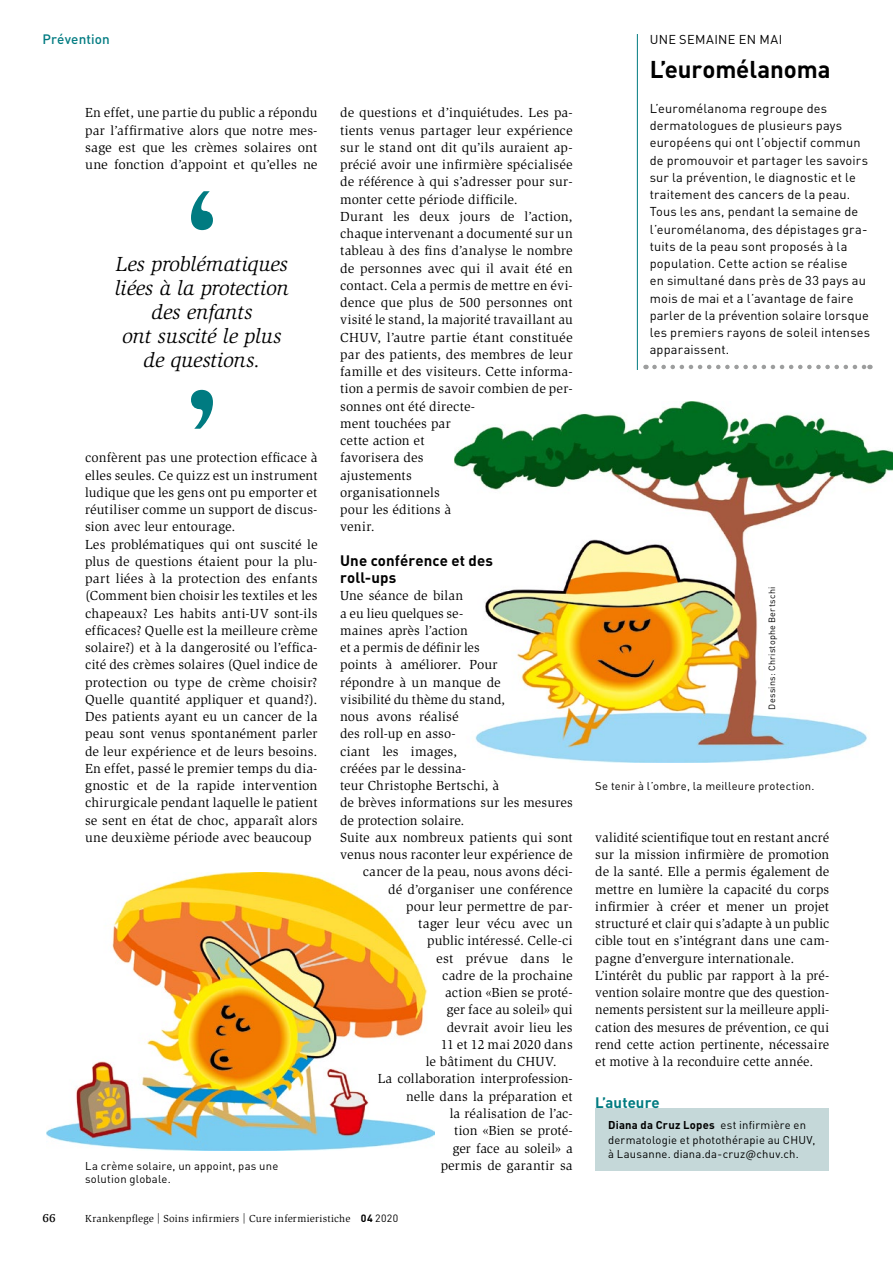
<style>
.page{position:relative;width:893px;height:1263px;background:#fff}
.page>*{position:absolute;margin:0;border:0;box-sizing:border-box;transform-origin:0 0}
.t1{font:700 24px "DIN Pro";letter-spacing:-.005em;color:#000}
.t2{font:italic 21px/24px "Slimbach Std";letter-spacing:-.01em;color:#000;text-align:center}
.t3{font:700 15px/17.2px "DIN Pro";letter-spacing:.005em;color:#000}
.t4{font:700 15px "DIN Pro";letter-spacing:.005em;color:#007b81}
.t5{font:13.5px/17.2px "Slimbach Std";letter-spacing:.01em;color:#000}
.t6{font:500 13.5px "DIN Pro";letter-spacing:.01em;color:#007b81}
.t7{font:12.75px/17.2px "DIN Pro";letter-spacing:.015em;color:#000}
.t8{font:700 12px "Esta Pro";color:#000}
.t9{font:11.25px/14.2px "DIN Pro";letter-spacing:.02em;color:#000}
.t10{font:10.5px "Slimbach Std";letter-spacing:.025em;color:#000}
.t11{font:9px "DIN Pro";letter-spacing:.03em;color:#000}
.s1{font-family:"DIN Pro";font-weight:700}
.s2{font-family:"DIN Pro"}
.s3{font-weight:700}
</style>
<div class="page">
<img style="left:47px;top:872px;width:388px;height:279px">
<img style="left:455px;top:401px;width:438px;height:361px">
<div style="left:595px;top:1108px;width:234px;height:62px;background:#c5d8d9"></div>
<svg style="left:654px;top:365px;width:216px;height:4px"></svg>
<hr style="left:637px;top:34px;width:1px;height:336px;background:#007b81">
<svg style="left:191px;top:191px;width:22px;height:39px"></svg>
<svg style="left:191px;top:390px;width:22px;height:39px"></svg>
<p class="t6" style="left:43px;top:30px;width:69px">Prévention</p>
<p class="t5" style="left:85px;top:104px;width:234px;text-align:justify">En effet, une partie du public a répondu par l’affirmative alors que notre mes&shy;sage est que les crèmes solaires ont une fonction d’appoint et qu’elles ne</p>
<h2 class="t2" style="left:115px;top:252px;width:176px">Les problématiques liées à la protection des enfants<br>ont suscité le plus de questions.</h2>
<p class="t5" style="left:85px;top:449px;width:234px">confèrent pas une protection efficace à elles seules. Ce quizz est un instrument ludique que les gens ont pu emporter et réutiliser comme un support de discus&shy;sion avec leur entourage.<br>Les problématiques qui ont suscité le plus de questions étaient pour la plu&shy;part liées à la protection des enfants (Comment bien choisir les textiles et les chapeaux? Les habits anti-UV sont-ils efficaces? Quelle est la meilleure crème solaire?) et à la dangerosité ou l’effica&shy;cité des crèmes solaires (Quel indice de protection ou type de crème choisir?<br>Quelle quantité appliquer et quand?).<br>Des patients ayant eu un cancer de la peau sont venus spontanément parler de leur expérience et de leurs besoins.<br>En effet, passé le premier temps du dia&shy;gnostic et de la rapide intervention chirurgicale pendant laquelle le patient se sent en état de choc, apparaît alors une deuxième période avec beaucoup</p>
<p class="t9" style="left:85px;top:1158px;width:195px;line-height:13.5px">La crème solaire, un appoint, pas une solution globale.</p>
<p class="t5" style="left:340px;top:104px;width:234px">de questions et d’inquiétudes. Les pa&shy;tients venus partager leur expérience sur le stand ont dit qu’ils auraient ap&shy;précié avoir une infirmière spécialisée de référence à qui s’adresser pour sur&shy;monter cette période difficile.<br>Durant les deux jours de l’action, chaque intervenant a documenté sur un tableau à des fins d’analyse le nombre de personnes avec qui il avait été en contact. Cela a permis de mettre en évi&shy;dence que plus de 500 personnes ont visité le stand, la majorité travaillant au<br>CHUV, l’autre partie étant constituée par des patients, des membres de leur famille et des visiteurs. Cette informa&shy;tion a permis de savoir combien de per&shy;sonnes ont été directe-<br>ment touchées par<br>cette action et<br>favorisera des<br>ajustements<br>organisationnels<br>pour les éditions à<br>venir.</p>
<p class="t3" style="left:340px;top:551px;width:154px">Une conférence et des roll-ups</p>
<p class="t5" style="left:340px;top:587px;width:124px">Une séance de bilan</p>
<p class="t5" style="left:340px;top:605px;width:125px">a eu lieu quelques se-</p>
<p class="t5" style="left:340px;top:622px;width:129px">maines après l’action</p>
<p class="t5" style="left:340px;top:639px;width:141px">et a permis de définir les</p>
<p class="t5" style="left:340px;top:656px;width:159px">points à améliorer. Pour</p>
<p class="t5" style="left:340px;top:674px;width:162px">répondre à un manque de</p>
<p class="t5" style="left:340px;top:691px;width:167px">visibilité du thème du stand,</p>
<p class="t5" style="left:340px;top:708px;width:120px">nous avons réalisé</p>
<p class="t5" style="left:340px;top:725px;width:117px">des roll-up en asso-</p>
<p class="t5" style="left:340px;top:743px;width:119px">ciant les images,</p>
<p class="t5" style="left:340px;top:760px;width:128px">créées par le dessina-</p>
<p class="t5" style="left:340px;top:777px;width:161px">teur Christophe Bertschi, à</p>
<p class="t5" style="left:340px;top:794px;width:234px">de brèves informations sur les mesures</p>
<p class="t5" style="left:340px;top:812px;width:126px">de protection solaire.</p>
<p class="t5" style="left:340px;top:829px;width:234px">Suite aux nombreux patients qui sont</p>
<p class="t5" style="left:340px;top:846px;width:234px">venus nous raconter leur expérience de</p>
<p class="t5" style="left:363px;top:863px;width:212px">cancer de la peau, nous avons déci-</p>
<p class="t5" style="left:388px;top:881px;width:186px">dé d’organiser une conférence</p>
<p class="t5" style="left:406px;top:898px;width:168px">pour leur permettre de par-</p>
<p class="t5" style="left:418px;top:915px;width:156px">tager leur vécu avec un</p>
<p class="t5" style="left:427px;top:932px;width:147px">public intéressé. Celle-ci</p>
<p class="t5" style="left:436px;top:950px;width:138px">est prévue dans le</p>
<p class="t5" style="left:442px;top:967px;width:132px">cadre de la prochaine</p>
<p class="t5" style="left:445px;top:984px;width:129px">action «Bien se proté-</p>
<p class="t5" style="left:447px;top:1001px;width:127px">ger face au soleil» qui</p>
<p class="t5" style="left:447px;top:1019px;width:127px">devrait avoir lieu les</p>
<p class="t5" style="left:441px;top:1036px;width:134px">11 et 12 mai 2020 dans</p>
<p class="t5" style="left:426px;top:1053px;width:133px">le bâtiment du CHUV.</p>
<p class="t5" style="left:378px;top:1070px;width:197px">La collaboration interprofession-</p>
<p class="t5" style="left:406px;top:1088px;width:168px">nelle dans la préparation et</p>
<p class="t5" style="left:450px;top:1105px;width:124px">la réalisation de l’ac-</p>
<p class="t5" style="left:454px;top:1122px;width:120px">tion «Bien se proté-</p>
<p class="t5" style="left:453px;top:1139px;width:121px">ger face au soleil» a</p>
<p class="t5" style="left:441px;top:1157px;width:133px">permis de garantir sa</p>
<p class="t8" style="left:43px;top:1209px;width:15px">66</p>
<p class="t10" style="left:85px;top:1212px;width:315px">Krankenpflege | Soins infirmiers | Cure infermieristiche <span class="s1">04</span> <span class="s2">2020</span></p>
<p class="t7" style="left:650px;top:30px;width:134px">UNE SEMAINE EN MAI</p>
<h1 class="t1" style="left:650px;top:53px;width:182px">L’euromélanoma</h1>
<p class="t7" style="left:650px;top:99px;width:222px">L’euromélanoma regroupe des dermatologues de plusieurs pays européens qui ont l’objectif commun de promouvoir et partager les savoirs sur la prévention, le diagnostic et le traitement des cancers de la peau.<br>Tous les ans, pendant la semaine de l’euromélanoma, des dépistages gra&shy;tuits de la peau sont proposés à la population. Cette action se réalise<br>en simultané dans près de 33 pays au mois de mai et a l’avantage de faire parler de la prévention solaire lorsque les premiers rayons de soleil intenses apparaissent.</p>
<p class="t11" style="left:766px;top:710px;width:124px;rotate:-90deg">Dessins: Christophe Bertschi</p>
<p class="t9" style="left:595px;top:778px;width:221px">Se tenir à l’ombre, la meilleure protection.</p>
<p class="t5" style="left:595px;top:829px;width:235px">validité scientifique tout en restant ancré sur la mission infirmière de promotion de la santé. Elle a permis également de mettre en lumière la capacité du corps infirmier à créer et mener un projet structuré et clair qui s’adapte à un public cible tout en s’intégrant dans une cam&shy;pagne d’envergure internationale.<br>L’intérêt du public par rapport à la pré&shy;vention solaire montre que des question&shy;nements persistent sur la meilleure appli&shy;cation des mesures de prévention, ce qui rend cette action pertinente, nécessaire et motive à la reconduire cette année.</p>
<p class="t4" style="left:595px;top:1092px;width:66px">L’auteure</p>
<p class="t9" style="left:608px;top:1117px;width:209px"><span class="s3">Diana da Cruz Lopes</span> est infirmière en dermatologie et photothérapie au CHUV, à Lausanne. diana.da-cruz@chuv.ch.</p>
</div>
